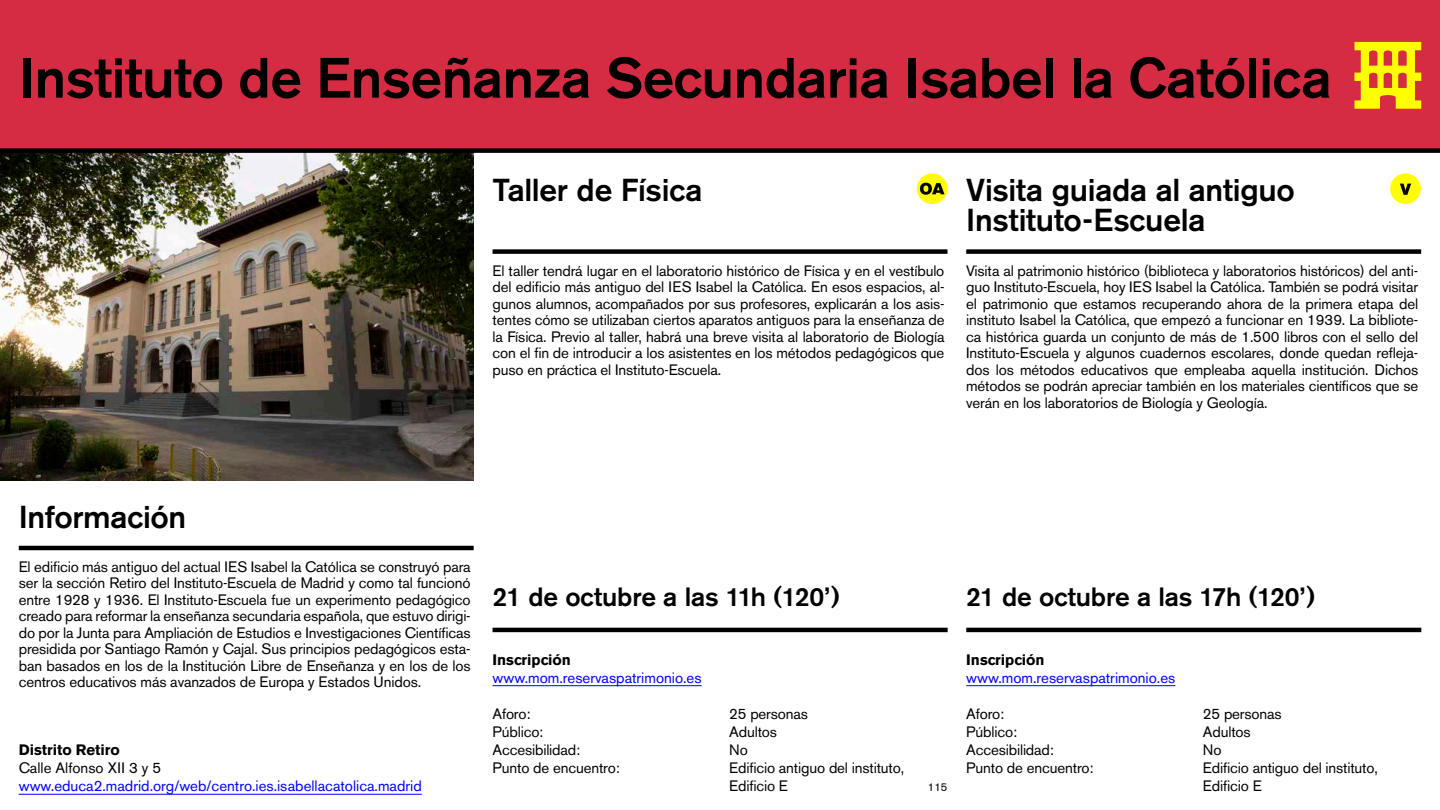
<style>
.page{position:relative;width:1440px;height:810px;background:#fff}
.page>*{position:absolute;margin:0;border:0;box-sizing:border-box;transform-origin:0 0}
.R1-Lugar{font:500 56.25px "Akzidenz Grotesk BE";letter-spacing:-.01em;color:#000}
.R2-subtitular_para_t{font:500 31.5px/30px "Akzidenz Grotesk BE";letter-spacing:-.01em;color:#000}
.R3-fechas_para_tabla{font:500 26.25px "Akzidenz Grotesk BE";letter-spacing:-.01em;color:#000}
.TXT{font:15px/16.5px "Akzidenz Grotesk BE";letter-spacing:-.01em;color:#000;text-align:justify}
.Datos{font:15px/18px "Akzidenz Grotesk BE";letter-spacing:-.01em;color:#000}
.Dist-Link{font:15px "Akzidenz Grotesk BE";color:#00f}
.Distrito-Tit{font:700 15px "Akzidenz Grotesk BE";color:#000}
.Distrito-direc{font:15px "Akzidenz Grotesk BE";color:#000}
.t1{font:11.25px "Akzidenz Grotesk BE";color:#000}
</style>
<div class="page">
<div style="left:0;top:0;width:1440px;height:151px;background:#d52b43"></div>
<img style="left:0;top:151px;width:474px;height:329px">
<div style="left:2px;top:148px;width:1436px;height:5px;background:#000"></div>
<div style="left:1390px;top:173px;width:31px;height:31px;background:#ff0;border-radius:50%"></div>
<svg style="left:1400px;top:184px;width:11px;height:11px"></svg>
<hr style="left:19px;top:546px;width:455px;height:4px;background:#000">
<hr style="left:19px;top:794px;width:403px;height:1px;background:#00f">
<div style="left:493px;top:249px;width:455px;height:5px;background:#000"></div>
<div style="left:966px;top:249px;width:455px;height:5px;background:#000"></div>
<hr style="left:493px;top:685px;width:209px;height:1px;background:#00f">
<hr style="left:493px;top:628px;width:455px;height:4px;background:#000">
<hr style="left:966px;top:685px;width:209px;height:1px;background:#00f">
<hr style="left:966px;top:628px;width:455px;height:4px;background:#000">
<svg style="left:917px;top:173px;width:31px;height:31px"></svg>
<svg style="left:1354px;top:42px;width:67px;height:67px"></svg>
<p class="R1-Lugar" style="left:19px;top:43px;width:1315px">Instituto de Enseñanza Secundaria Isabel la Católica</p>
<p class="R2-subtitular_para_t" style="left:493px;top:175px;width:212px">Taller de Física</p>
<p class="TXT" style="left:493px;top:262px;width:454px">El taller tendrá lugar en el laboratorio histórico de Física y en el vestíbulo del edificio más antiguo del IES Isabel la Católica. En esos espacios, al&shy;gunos alumnos, acompañados por sus profesores, explicarán a los asis&shy;tentes cómo se utilizaban ciertos aparatos antiguos para la enseñanza de la Física. Previo al taller, habrá una breve visita al laboratorio de Biología con el fin de introducir a los asistentes en los métodos pedagógicos que puso en práctica el Instituto-Escuela.</p>
<p class="R2-subtitular_para_t" style="left:966px;top:175px;width:330px">Visita guiada al antiguo<br>Instituto-Escuela</p>
<p class="TXT" style="left:966px;top:262px;width:453px">Visita al patrimonio histórico (biblioteca y laboratorios históricos) del anti&shy;guo Instituto-Escuela, hoy IES Isabel la Católica. También se podrá visitar el patrimonio que estamos recuperando ahora de la primera etapa del instituto Isabel la Católica, que empezó a funcionar en 1939. La bibliote&shy;ca histórica guarda un conjunto de más de 1.500 libros con el sello del Instituto-Escuela y algunos cuadernos escolares, donde quedan refleja&shy;dos los métodos educativos que empleaba aquella institución. Dichos métodos se podrán apreciar también en los materiales científicos que se verán en los laboratorios de Biología y Geología.</p>
<p class="R2-subtitular_para_t" style="left:19px;top:502px;width:169px">Información</p>
<p class="TXT" style="left:19px;top:559px;width:454px">El edificio más antiguo del actual IES Isabel la Católica se construyó para ser la sección Retiro del Instituto-Escuela de Madrid y como tal funcionó entre 1928 y 1936. El Instituto-Escuela fue un experimento pedagógico creado para reformar la enseñanza secundaria española, que estuvo dirigi&shy;do por la Junta para Ampliación de Estudios e Investigaciones Científicas presidida por Santiago Ramón y Cajal. Sus principios pedagógicos esta&shy;ban basados en los de la Institución Libre de Enseñanza y en los de los centros educativos más avanzados de Europa y Estados Unidos.</p>
<p class="Distrito-Tit" style="left:19px;top:741px;width:103px">Distrito Retiro</p>
<p class="Distrito-direc" style="left:19px;top:759px;width:144px">Calle Alfonso XII 3 y 5</p>
<p class="Dist-Link" style="left:19px;top:777px;width:405px">www.educa2.madrid.org/web/centro.ies.isabellacatolica.madrid</p>
<p class="R3-fechas_para_tabla" style="left:493px;top:581px;width:349px">21 de octubre a las 11h (120’)</p>
<p class="Distrito-Tit" style="left:493px;top:651px;width:80px">Inscripción</p>
<p class="Dist-Link" style="left:493px;top:669px;width:211px">www.mom.reservaspatrimonio.es</p>
<p class="Datos" style="left:493px;top:705px;width:40px">Aforo:</p>
<p class="Datos" style="left:493px;top:723px;width:52px">Público:</p>
<p class="Datos" style="left:493px;top:741px;width:89px">Accesibilidad:</p>
<p class="Datos" style="left:493px;top:759px;width:129px">Punto de encuentro:</p>
<p class="Datos" style="left:729px;top:705px;width:80px">25 personas</p>
<p class="Datos" style="left:729px;top:723px;width:49px">Adultos</p>
<p class="Datos" style="left:729px;top:741px;width:20px">No</p>
<p class="Datos" style="left:729px;top:759px;width:177px">Edificio antiguo del instituto,<br>Edificio E</p>
<p class="t1" style="left:928px;top:781px;width:21px">115</p>
<p class="R3-fechas_para_tabla" style="left:966px;top:581px;width:351px">21 de octubre a las 17h (120’)</p>
<p class="Distrito-Tit" style="left:966px;top:651px;width:80px">Inscripción</p>
<p class="Dist-Link" style="left:966px;top:669px;width:211px">www.mom.reservaspatrimonio.es</p>
<p class="Datos" style="left:966px;top:705px;width:40px">Aforo:</p>
<p class="Datos" style="left:966px;top:723px;width:52px">Público:</p>
<p class="Datos" style="left:966px;top:741px;width:89px">Accesibilidad:</p>
<p class="Datos" style="left:966px;top:759px;width:129px">Punto de encuentro:</p>
<p class="Datos" style="left:1203px;top:705px;width:80px">25 personas</p>
<p class="Datos" style="left:1203px;top:723px;width:49px">Adultos</p>
<p class="Datos" style="left:1203px;top:741px;width:20px">No</p>
<p class="Datos" style="left:1203px;top:759px;width:177px">Edificio antiguo del instituto,<br>Edificio E</p>
</div>
